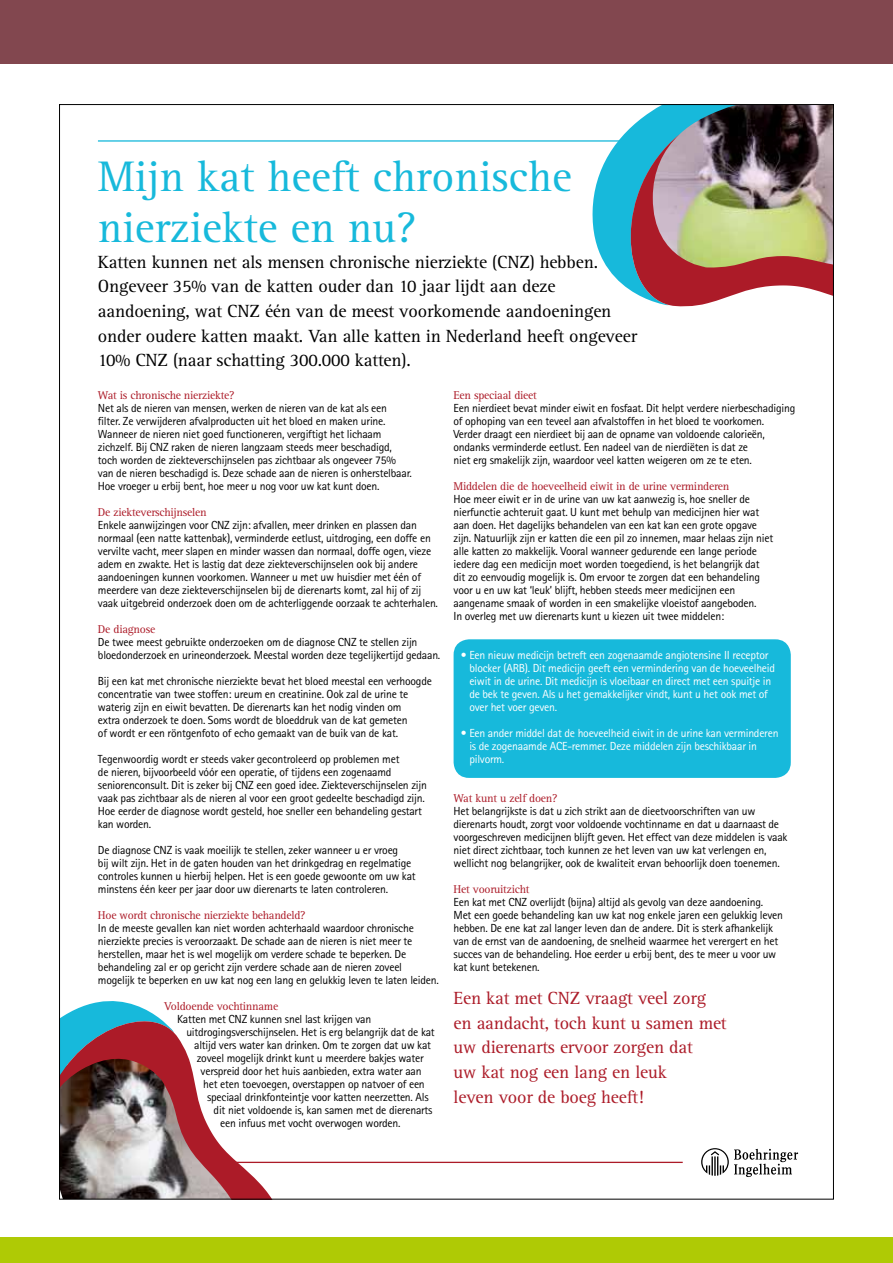
<style>
.page{position:relative;width:893px;height:1263px;background:#fff}
.page>*{position:absolute;margin:0;border:0;box-sizing:border-box;transform-origin:0 0}
.t1{font:44.25px/50.7px "Rotis Serif";color:#17b9db}
.t2{font:18.15px/24.8px "Rotis Serif";letter-spacing:-.01em;color:#000}
.t3{font:18.15px/24.8px "Rotis Serif";letter-spacing:-.01em;color:#ac1b28}
.t4{font:11.7px/13px "Rotis Sans Serif";letter-spacing:-.02em;color:#000}
.t5{font:11.7px/13px "Rotis Sans Serif";letter-spacing:-.02em;color:#fff}
.t6{font:11.7px "Rotis Serif";letter-spacing:-.02em;color:#ac1b28}
</style>
<div class="page">
<div style="left:0;top:1237px;width:893px;height:26px;background:#afca05"></div>
<div style="left:0;top:0;width:893px;height:64px;background:#82474f"></div>
<div style="left:454px;top:639px;width:337px;height:139px;background:#17b9db;border-radius:16px"></div>
<svg style="left:701px;top:1148px;width:97px;height:29px"></svg>
<hr style="left:98px;top:140px;width:546px;height:2px;background:#17b9db">
<svg style="left:590px;top:106px;width:242px;height:168px"></svg>
<img style="left:612px;top:134px;width:220px;height:173px">
<hr style="left:228px;top:1162px;width:455px;height:1px;background:#ac1b28">
<svg style="left:174px;top:1033px;width:128px;height:164px"></svg>
<svg style="left:60px;top:1001px;width:114px;height:199px"></svg>
<h1 class="t1" style="left:98px;top:152px;width:475px">Mijn kat heeft chronische nierziekte en nu?</h1>
<p class="t2" style="left:98px;top:250px;width:541px">Katten kunnen net als mensen chronische nierziekte (CNZ) hebben.<br>Ongeveer 35% van de katten ouder dan 10 jaar lijdt aan deze aandoening, wat CNZ één van de meest voorkomende aandoeningen onder oudere katten maakt. Van alle katten in Nederland heeft ongeveer 10% CNZ (naar schatting 300.000 katten).</p>
<p class="t6" style="left:98px;top:389px;width:138px">Wat is chronische nierziekte?</p>
<p class="t4" style="left:98px;top:402px;width:315px">Net als de nieren van mensen, werken de nieren van de kat als een filter. Ze verwijderen afvalproducten uit het bloed en maken urine.<br>Wanneer de nieren niet goed functioneren, vergiftigt het lichaam zichzelf. Bij CNZ raken de nieren langzaam steeds meer beschadigd, toch worden de ziekteverschijnselen pas zichtbaar als ongeveer 75% van de nieren beschadigd is. Deze schade aan de nieren is onherstelbaar.<br>Hoe vroeger u erbij bent, hoe meer u nog voor uw kat kunt doen.</p>
<p class="t6" style="left:98px;top:506px;width:110px">De ziekteverschijnselen</p>
<p class="t4" style="left:98px;top:519px;width:342px">Enkele aanwijzingen voor CNZ zijn: afvallen, meer drinken en plassen dan normaal (een natte kattenbak), verminderde eetlust, uitdroging, een doffe en vervilte vacht, meer slapen en minder wassen dan normaal, doffe ogen, vieze adem en zwakte. Het is lastig dat deze ziekteverschijnselen ook bij andere aandoeningen kunnen voorkomen. Wanneer u met uw huisdier met één of meerdere van deze ziekteverschijnselen bij de dierenarts komt, zal hij of zij vaak uitgebreid onderzoek doen om de achterliggende oorzaak te achterhalen.</p>
<p class="t6" style="left:98px;top:623px;width:59px">De diagnose</p>
<p class="t4" style="left:98px;top:636px;width:344px">De twee meest gebruikte onderzoeken om de diagnose CNZ te stellen zijn bloedonderzoek en urineonderzoek. Meestal worden deze tegelijkertijd gedaan.</p>
<p class="t4" style="left:98px;top:675px;width:335px">Bij een kat met chronische nierziekte bevat het bloed meestal een verhoogde concentratie van twee stoffen: ureum en creatinine. Ook zal de urine te waterig zijn en eiwit bevatten. De dierenarts kan het nodig vinden om<br>extra onderzoek te doen. Soms wordt de bloeddruk van de kat gemeten<br>of wordt er een röntgenfoto of echo gemaakt van de buik van de kat.</p>
<p class="t4" style="left:98px;top:753px;width:330px">Tegenwoordig wordt er steeds vaker gecontroleerd op problemen met<br>de nieren, bijvoorbeeld vóór een operatie, of tijdens een zogenaamd seniorenconsult. Dit is zeker bij CNZ een goed idee. Ziekteverschijnselen zijn vaak pas zichtbaar als de nieren al voor een groot gedeelte beschadigd zijn.<br>Hoe eerder de diagnose wordt gesteld, hoe sneller een behandeling gestart kan worden.</p>
<p class="t4" style="left:98px;top:844px;width:319px">De diagnose CNZ is vaak moeilijk te stellen, zeker wanneer u er vroeg<br>bij wilt zijn. Het in de gaten houden van het drinkgedrag en regelmatige controles kunnen u hierbij helpen. Het is een goede gewoonte om uw kat minstens één keer per jaar door uw dierenarts te laten controleren.</p>
<p class="t6" style="left:98px;top:909px;width:209px">Hoe wordt chronische nierziekte behandeld?</p>
<p class="t4" style="left:98px;top:922px;width:342px">In de meeste gevallen kan niet worden achterhaald waardoor chronische nierziekte precies is veroorzaakt. De schade aan de nieren is niet meer te herstellen, maar het is wel mogelijk om verdere schade te beperken. De behandeling zal er op gericht zijn verdere schade aan de nieren zoveel mogelijk te beperken en uw kat nog een lang en gelukkig leven te laten leiden.</p>
<p class="t6" style="left:164px;top:1000px;width:115px">Voldoende vochtinname</p>
<p class="t4" style="left:177px;top:1013px;width:195px">Katten met CNZ kunnen snel last krijgen van</p>
<p class="t4" style="left:186px;top:1026px;width:250px">uitdrogingsverschijnselen. Het is erg belangrijk dat de kat</p>
<p class="t4" style="left:194px;top:1039px;width:238px">altijd vers water kan drinken. Om te zorgen dat uw kat</p>
<p class="t4" style="left:197px;top:1052px;width:228px">zoveel mogelijk drinkt kunt u meerdere bakjes water</p>
<p class="t4" style="left:201px;top:1065px;width:222px">verspreid door het huis aanbieden, extra water aan</p>
<p class="t4" style="left:203px;top:1078px;width:223px">het eten toevoegen, overstappen op natvoer of een</p>
<p class="t4" style="left:207px;top:1091px;width:223px">speciaal drinkfonteintje voor katten neerzetten. Als</p>
<p class="t4" style="left:214px;top:1104px;width:220px">dit niet voldoende is, kan samen met de dierenarts</p>
<p class="t4" style="left:220px;top:1117px;width:182px">een infuus met vocht overwogen worden.</p>
<p class="t6" style="left:454px;top:389px;width:85px">Een speciaal dieet</p>
<p class="t4" style="left:454px;top:402px;width:343px">Een nierdieet bevat minder eiwit en fosfaat. Dit helpt verdere nierbeschadiging of ophoping van een teveel aan afvalstoffen in het bloed te voorkomen.<br>Verder draagt een nierdieet bij aan de opname van voldoende calorieën, ondanks verminderde eetlust. Een nadeel van de nierdiëten is dat ze<br>niet erg smakelijk zijn, waardoor veel katten weigeren om ze te eten.</p>
<p class="t6" style="left:454px;top:480px;width:277px">Middelen die de hoeveelheid eiwit in de urine verminderen</p>
<p class="t4" style="left:454px;top:493px;width:321px">Hoe meer eiwit er in de urine van uw kat aanwezig is, hoe sneller de nierfunctie achteruit gaat. U kunt met behulp van medicijnen hier wat aan doen. Het dagelijks behandelen van een kat kan een grote opgave zijn. Natuurlijk zijn er katten die een pil zo innemen, maar helaas zijn niet alle katten zo makkelijk. Vooral wanneer gedurende een lange periode iedere dag een medicijn moet worden toegediend, is het belangrijk dat dit zo eenvoudig mogelijk is. Om ervoor te zorgen dat een behandeling voor u en uw kat ‘leuk’ blijft, hebben steeds meer medicijnen een aangename smaak of worden in een smakelijke vloeistof aangeboden.<br>In overleg met uw dierenarts kunt u kiezen uit twee middelen:</p>
<p class="t5" style="left:469px;top:649px;width:307px;text-indent:-8px">• Een nieuw medicijn betreft een zogenaamde angiotensine II receptor blocker (ARB). Dit medicijn geeft een vermindering van de hoeveelheid eiwit in de urine. Dit medicijn is vloeibaar en direct met een spuitje in de bek te geven. Als u het gemakkelijker vindt, kunt u het ook met of over het voer geven.</p>
<p class="t5" style="left:469px;top:727px;width:311px;text-indent:-8px">• Een ander middel dat de hoeveelheid eiwit in de urine kan verminderen is de zogenaamde ACE-remmer. Deze middelen zijn beschikbaar in pilvorm.</p>
<p class="t6" style="left:454px;top:792px;width:106px">Wat kunt u zelf doen?</p>
<p class="t4" style="left:454px;top:805px;width:335px">Het belangrijkste is dat u zich strikt aan de dieetvoorschriften van uw dierenarts houdt, zorgt voor voldoende vochtinname en dat u daarnaast de voorgeschreven medicijnen blijft geven. Het effect van deze middelen is vaak niet direct zichtbaar, toch kunnen ze het leven van uw kat verlengen en, wellicht nog belangrijker, ook de kwaliteit ervan behoorlijk doen toenemen.</p>
<p class="t6" style="left:454px;top:883px;width:77px">Het vooruitzicht</p>
<p class="t4" style="left:454px;top:896px;width:331px">Een kat met CNZ overlijdt (bijna) altijd als gevolg van deze aandoening.<br>Met een goede behandeling kan uw kat nog enkele jaren een gelukkig leven hebben. De ene kat zal langer leven dan de andere. Dit is sterk afhankelijk van de ernst van de aandoening, de snelheid waarmee het verergert en het succes van de behandeling. Hoe eerder u erbij bent, des te meer u voor uw kat kunt betekenen.</p>
<h2 class="t3" style="left:454px;top:986px;width:275px">Een kat met CNZ vraagt veel zorg en aandacht, toch kunt u samen met uw dierenarts ervoor zorgen dat<br>uw kat nog een lang en leuk<br>leven voor de boeg heeft!</h2>
</div>
